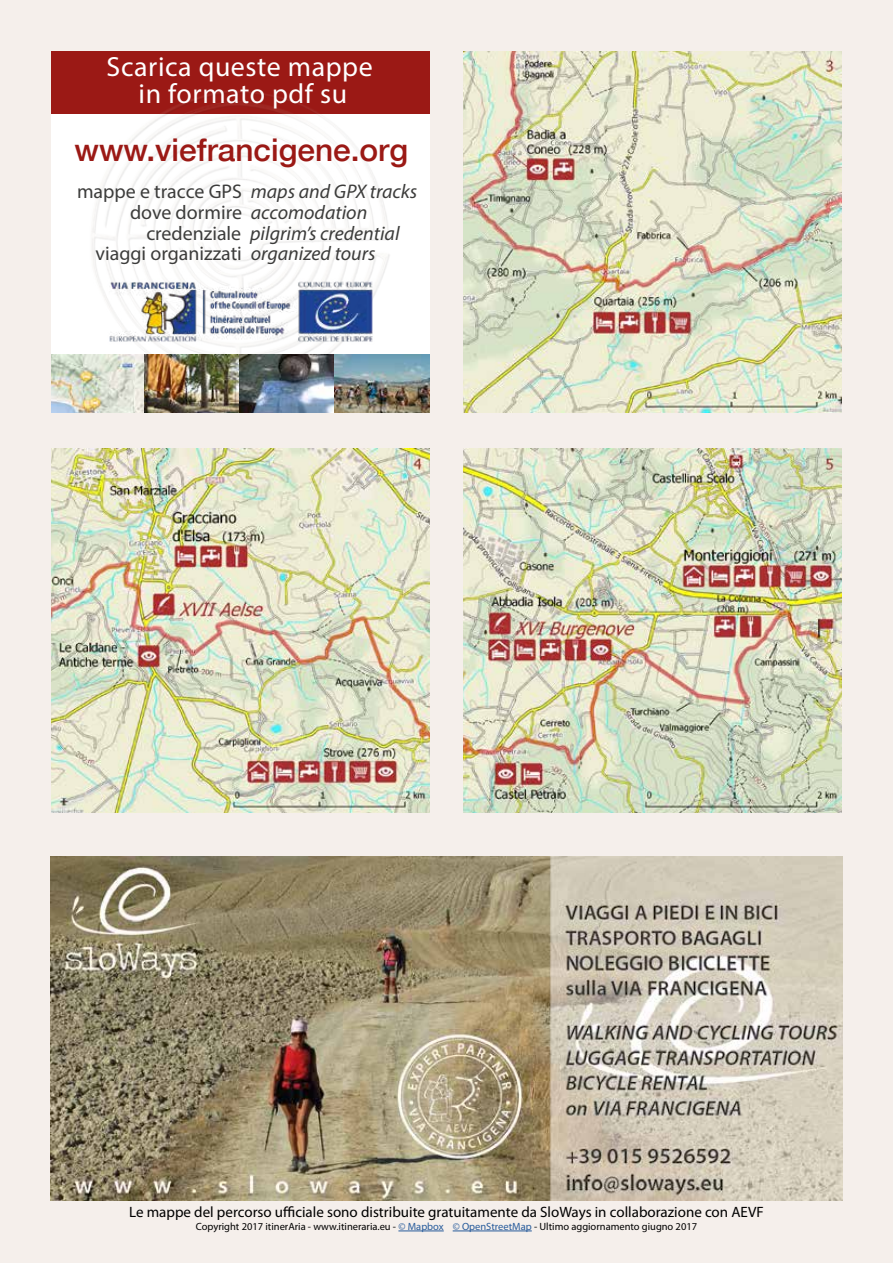
<style>
.page{position:relative;width:893px;height:1263px;background:#fff}
.page>*{position:absolute;margin:0;border:0;box-sizing:border-box;transform-origin:0 0}
.t1{font:500 31.35px "Helvetica Neue";color:#9b1915}
.t2{font:27.75px/27px "Sansation";letter-spacing:.02em;color:#fff;text-align:center}
.t3{font:italic 19.8px/41.4px "Myriad Pro";color:#3c3c3b}
.t4{font:19.8px/41px "Myriad Pro";color:#3c3c3b}
.t5{font:15px "Myriad Pro";color:#000}
.t6{font:10.5px "Myriad Pro";color:#000}
.s1{font-style:normal}
.s2{font-style:italic}
.s3{color:#275b9b}
</style>
<div class="page">
<div style="left:1px;top:0;width:892px;height:1263px;background:#f5efeb"></div>
<img style="left:463px;top:448px;width:379px;height:364px">
<img style="left:51px;top:448px;width:378px;height:364px">
<img style="left:463px;top:51px;width:379px;height:361px">
<div style="left:51px;top:51px;width:378px;height:361px;background:#fff"></div>
<div style="left:51px;top:51px;width:378px;height:62px;background:#9b1915"></div>
<img style="left:83px;top:91px;width:313px;height:263px">
<img style="left:51px;top:354px;width:378px;height:58px">
<img style="left:108px;top:279px;width:267px;height:65px">
<img style="left:50px;top:856px;width:792px;height:344px">
<hr style="left:398px;top:1231px;width:46px;height:1px;background:#275b9b">
<hr style="left:453px;top:1231px;width:79px;height:1px;background:#275b9b">
<h2 class="t2" style="left:107px;top:52px;width:268px">Scarica queste mappe in formato pdf su</h2>
<h1 class="t1" style="left:74px;top:131px;width:335px">www.viefrancigene.org</h1>
<h3 class="t3" style="left:146px;top:171px;width:273px;text-indent:-69px"><span class="s1">mappe e tracce GPS</span> maps and GPX tracks <span class="s1">credenziale</span> pilgrim’s credential</h3>
<h3 class="t4" style="left:96px;top:191px;width:281px;text-indent:34px">dove dormire <span class="s2">accomodation </span>viaggi organizzati <span class="s2">organized tours</span></h3>
<h3 class="t5" style="left:129px;top:1203px;width:636px">Le mappe del percorso ufficiale sono distribuite gratuitamente da SloWays in collaborazione con AEVF</h3>
<p class="t6" style="left:196px;top:1220px;width:503px">Copyright 2017 itinerAria - www.itineraria.eu - <span class="s3">© Mapbox © OpenStreetMap</span> - Ultimo aggiornamento giugno 2017</p>
<h3 class="t5" style="left:128px;top:1207px;width:636px">Le mappe del percorso ufficiale sono distribuite gratuitamente da SloWays in collaborazione con AEVF</h3>
<p class="t6" style="left:195px;top:1224px;width:503px">Copyright 2017 itinerAria - www.itineraria.eu - <span class="s3">© Mapbox © OpenStreetMap</span> - Ultimo aggiornamento giugno 2017</p>
</div>
